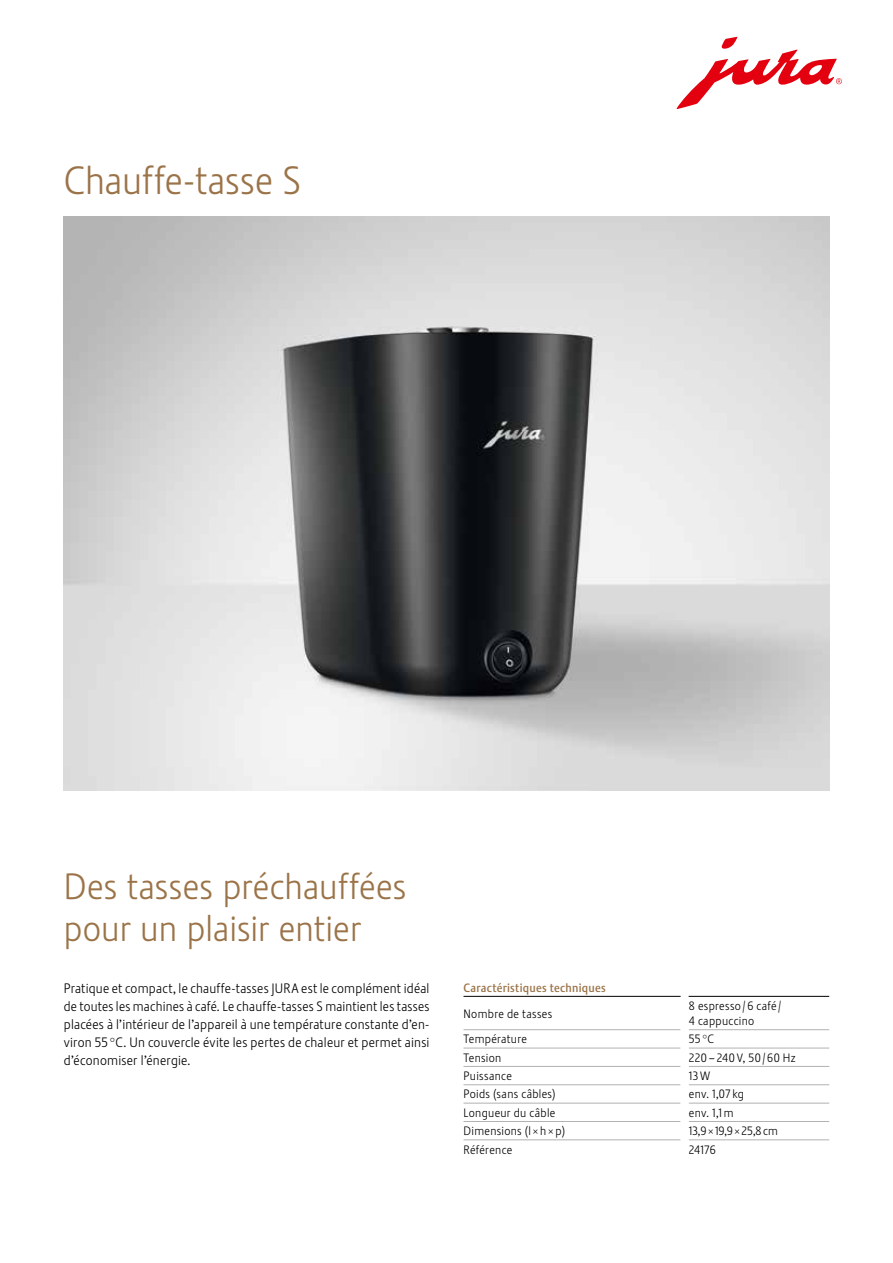
<style>
.page{position:relative;width:893px;height:1263px;background:#fff}
.page>*{position:absolute;margin:0;border:0;box-sizing:border-box;transform-origin:0 0}
.t1{font:39px "Stalemate Pro 2 J Light";color:#9b7348}
.t2{font:36px/42px "Stalemate Pro 2 J Light";letter-spacing:.005em;color:#9b7348}
.t3{font:13.5px/18px "Stalemate Pro 2 J Light";letter-spacing:.02em;color:#000;text-align:justify}
.t4{font:12px/15px "Stalemate Pro 2 J Light";letter-spacing:.03em;color:#000}
.t5{font:12px "Stalemate Pro 2 J Medium";letter-spacing:.02em;color:#9b7348}
</style>
<div class="page">
<img style="left:64px;top:216px;width:765px;height:574px">
<svg style="left:676px;top:36px;width:166px;height:73px"></svg>
<hr style="left:689px;top:996px;width:140px;height:1px;background:#000">
<hr style="left:463px;top:1029px;width:217px;height:1px;background:#b1b2b3">
<hr style="left:463px;top:1048px;width:217px;height:1px;background:#b1b2b3">
<hr style="left:689px;top:1029px;width:140px;height:1px;background:#b1b2b3">
<hr style="left:689px;top:1048px;width:140px;height:1px;background:#b1b2b3">
<hr style="left:463px;top:1066px;width:217px;height:1px;background:#b1b2b3">
<hr style="left:689px;top:1066px;width:140px;height:1px;background:#b1b2b3">
<hr style="left:463px;top:1084px;width:217px;height:1px;background:#b1b2b3">
<hr style="left:689px;top:1084px;width:140px;height:1px;background:#b1b2b3">
<hr style="left:463px;top:1103px;width:217px;height:1px;background:#b1b2b3">
<hr style="left:689px;top:1103px;width:140px;height:1px;background:#b1b2b3">
<hr style="left:463px;top:1121px;width:217px;height:1px;background:#b1b2b3">
<hr style="left:689px;top:1121px;width:140px;height:1px;background:#b1b2b3">
<hr style="left:463px;top:1139px;width:217px;height:1px;background:#b1b2b3">
<hr style="left:689px;top:1139px;width:140px;height:1px;background:#b1b2b3">
<hr style="left:463px;top:996px;width:218px;height:1px;background:#000">
<h1 class="t1" style="left:64px;top:157px;width:239px">Chauffe-tasse S</h1>
<h2 class="t2" style="left:64px;top:865px;width:344px">Des tasses préchauffées pour un plaisir entier</h2>
<p class="t3" style="left:64px;top:979px;width:367px">Pratique et compact, le chauffe-tasses JURA est le complément idéal de toutes les machines à café. Le chauffe-tasses S maintient les tasses placées à l’intérieur de l’appareil à une température constante d’en&shy;viron 55 °C. Un couvercle évite les pertes de chaleur et permet ainsi d’économiser l’énergie.</p>
<p class="t5" style="left:463px;top:980px;width:144px">Caractéristiques techniques</p>
<p class="t4" style="left:463px;top:1006px;width:90px">Nombre de tasses</p>
<p class="t4" style="left:689px;top:998px;width:94px">8 espresso / 6 café /<br>4 cappuccino</p>
<p class="t4" style="left:463px;top:1032px;width:65px">Température</p>
<p class="t4" style="left:689px;top:1032px;width:27px">55 °C</p>
<p class="t4" style="left:463px;top:1050px;width:39px">Tension</p>
<p class="t4" style="left:689px;top:1050px;width:108px">220 – 240 V, 50 / 60 Hz</p>
<p class="t4" style="left:463px;top:1068px;width:50px">Puissance</p>
<p class="t4" style="left:689px;top:1068px;width:23px">13W</p>
<p class="t4" style="left:463px;top:1087px;width:93px">Poids (sans câbles)</p>
<p class="t4" style="left:689px;top:1087px;width:57px">env. 1,07 kg</p>
<p class="t4" style="left:463px;top:1105px;width:93px">Longueur du câble</p>
<p class="t4" style="left:689px;top:1105px;width:46px">env. 1,1 m</p>
<p class="t4" style="left:463px;top:1123px;width:103px">Dimensions (l × h × p)</p>
<p class="t4" style="left:689px;top:1123px;width:90px">13,9 × 19,9 × 25,8 cm</p>
<p class="t4" style="left:463px;top:1142px;width:50px">Référence</p>
<p class="t4" style="left:689px;top:1142px;width:29px">24176</p>
</div>
